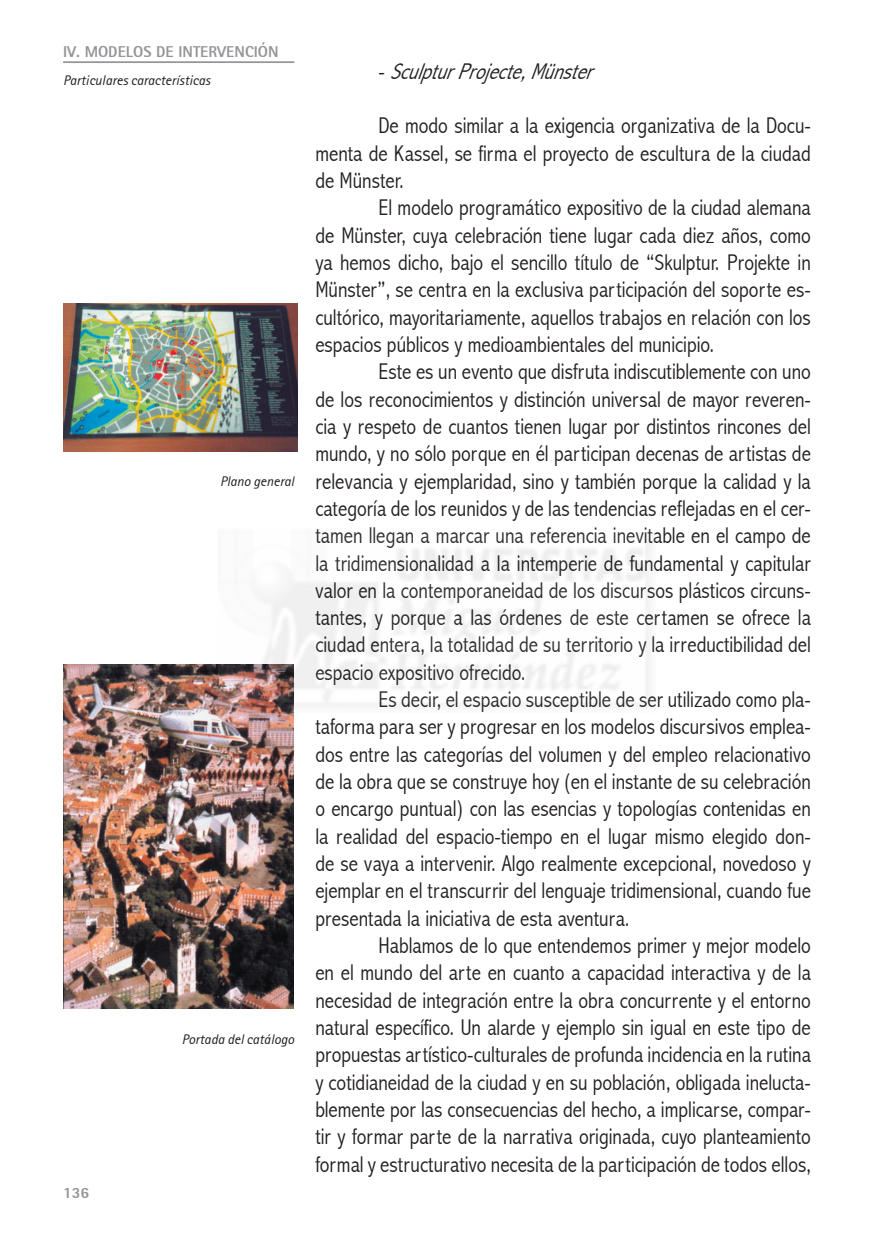
<style>
.page{position:relative;width:874px;height:1241px;background:#fff}
.page>*{position:absolute;margin:0;border:0;box-sizing:border-box;transform-origin:0 0}
.t1{font:300 condensed 22.75px/27.3px "Abadi";color:#231f20;text-align:justify}
.t2{font:italic 300 condensed 22.75px "Abadi";color:#231f20}
.t3{font:800 15.75px "Rotis Sans Serif";color:#939598}
.t4{font:italic 14px "Rotis Sans Serif";color:#231f20}
.s1{font-style:normal}
</style>
<div class="page">
<hr style="left:63px;top:61px;width:231px;height:2px;background:#939598">
<img style="left:63px;top:304px;width:234px;height:147px">
<img style="left:63px;top:664px;width:230px;height:344px">
<img style="left:218px;top:540px;width:432px;height:172px">
<p class="t3" style="left:63px;top:41px;width:217px">IV. MODELOS DE INTERVENCIÓN</p>
<p class="t4" style="left:63px;top:72px;width:149px">Particulares características</p>
<p class="t4" style="left:220px;top:473px;width:76px">Plano general</p>
<p class="t3" style="left:63px;top:1181px;width:28px">136</p>
<p class="t4" style="left:182px;top:1030px;width:114px">Portada del catálogo</p>
<p class="t2" style="left:378px;top:58px;width:224px"><span class="s1">-</span> SculpturProjecte,Münster</p>
<p class="t1" style="left:315px;top:112px;width:497px;text-indent:63px">De modo similar a la exigencia organizativa de la Docu&shy;menta de Kassel, se firma el proyecto de escultura de la ciudad de Münster.</p>
<p class="t1" style="left:315px;top:194px;width:497px;text-indent:63px">El modelo programático expositivo de la ciudad alemana de Münster, cuya celebración tiene lugar cada diez años, como ya hemos dicho, bajo el sencillo título de “Skulptur. Projekte in Münster”, se centra en la exclusiva participación del soporte es&shy;cultórico, mayoritariamente, aquellos trabajos en relación con los espacios públicos y medioambientales del municipio.</p>
<p class="t1" style="left:315px;top:358px;width:497px;text-indent:63px">Este es un evento que disfruta indiscutiblemente con uno de los reconocimientos y distinción universal de mayor reveren&shy;cia y respeto de cuantos tienen lugar por distintos rincones del mundo, y no sólo porque en él participan decenas de artistas de relevancia y ejemplaridad, sino y también porque la calidad y la categoría de los reunidos y de las tendencias reflejadas en el cer&shy;tamen llegan a marcar una referencia inevitable en el campo de la tridimensionalidad a la intemperie de fundamental y capitular valor en la contemporaneidad de los discursos plásticos circuns&shy;tantes, y porque a las órdenes de este certamen se ofrece la ciudad entera, la totalidad de su territorio y la irreductibilidad del espacio expositivo ofrecido.</p>
<p class="t1" style="left:315px;top:685px;width:497px;text-indent:63px">Es decir, el espacio susceptible de ser utilizado como pla&shy;taforma para ser y progresar en los modelos discursivos emplea&shy;dos entre las categorías del volumen y del empleo relacionativo de la obra que se construye hoy (en el instante de su celebración o encargo puntual) con las esencias y topologías contenidas en la realidad del espacio-tiempo en el lugar mismo elegido don&shy;de se vaya a intervenir. Algo realmente excepcional, novedoso y ejemplar en el transcurrir del lenguaje tridimensional, cuando fue presentada la iniciativa de esta aventura.</p>
<p class="t1" style="left:315px;top:931px;width:497px;text-indent:63px">Hablamos de lo que entendemos primer y mejor modelo en el mundo del arte en cuanto a capacidad interactiva y de la necesidad de integración entre la obra concurrente y el entorno natural específico. Un alarde y ejemplo sin igual en este tipo de propuestas artístico-culturales de profunda incidencia en la rutina y cotidianeidad de la ciudad y en su población, obligada inelucta&shy;blemente por las consecuencias del hecho, a implicarse, compar&shy;tir y formar parte de la narrativa originada, cuyo planteamiento formal y estructurativo necesita de la participación de todos ellos,</p>
</div>
